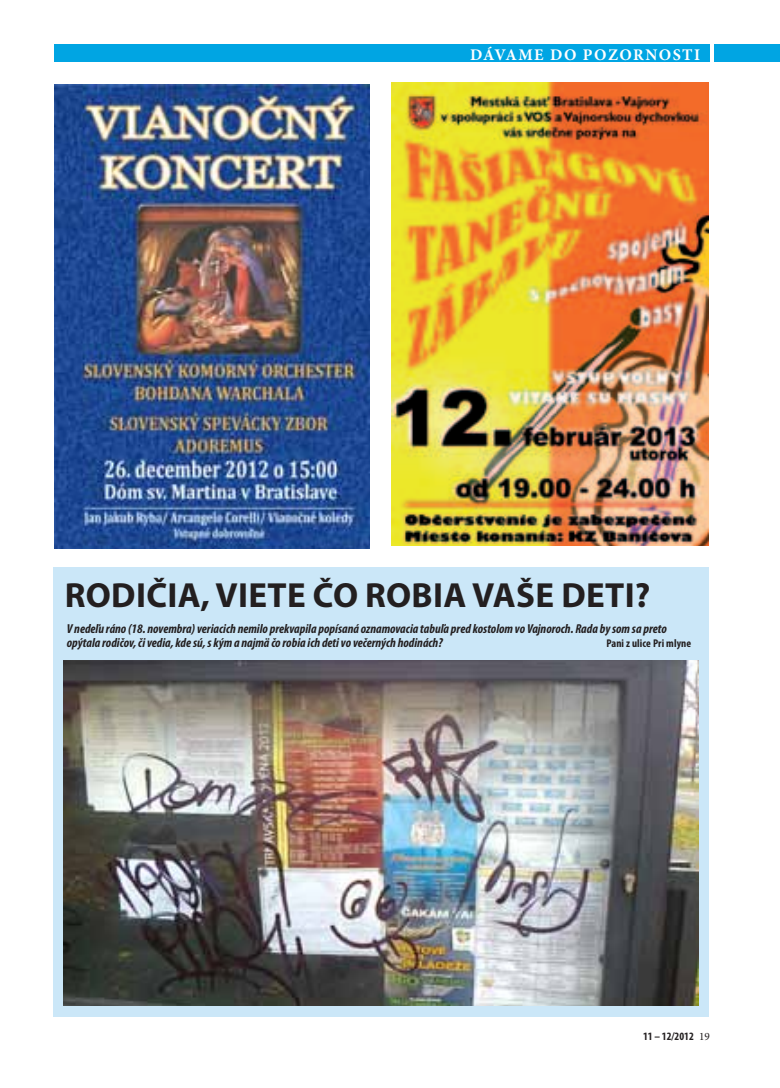
<style>
.page{position:relative;width:780px;height:1088px;background:#fff}
.page>*{position:absolute;margin:0;border:0;box-sizing:border-box;transform-origin:0 0}
.t1{font:700 35px "Myriad Pro";letter-spacing:.01em;color:#231f20}
.t2{font:700 16.25px "Minion Pro";letter-spacing:.09em;color:#fff}
.t3{font:italic 700 condensed 13px/14.2px "Myriad Pro";color:#231f20}
.t4{font:700 condensed 11.25px "Myriad Pro";letter-spacing:.01em;color:#231f20}
.s1{font-family:"Minion Pro";font-weight:400;font-stretch:normal}
</style>
<div class="page">
<div style="left:54px;top:44px;width:656px;height:18px;background:#00a5e3"></div>
<div style="left:714px;top:45px;width:66px;height:17px;background:#00a5e3"></div>
<div style="left:53px;top:568px;width:656px;height:449px;background:#cbe7f8"></div>
<img style="left:64px;top:660px;width:634px;height:346px">
<img style="left:54px;top:84px;width:315px;height:465px">
<img style="left:391px;top:83px;width:317px;height:463px">
<p class="t2" style="left:470px;top:43px;width:231px">DÁVAME DO POZORNOSTI</p>
<h1 class="t1" style="left:65px;top:572px;width:170px">RODI ČIA, VIETE</h1>
<h1 class="t1" style="left:313px;top:572px;width:73px">ČO ROBIA</h1>
<h1 class="t1" style="left:472px;top:572px;width:108px">VAŠEDETI</h1>
<h1 class="t1" style="left:634px;top:572px;width:17px">?</h1>
<p class="t3" style="left:67px;top:621px;width:601px">V nedeľu ráno (18. novembra) veriacich nemilo prekvapila popísaná oznamovacia tabuľa pred kostolom vo Vajnoroch. Rada by som sa preto opýtala rodičov, či vedia, kde sú, s kým a najmä čo robia ich deti vo večerných hodinách?</p>
<p class="t4" style="left:606px;top:636px;width:86px">Pani z ulice Pri mlyne</p>
<p class="t4" style="left:643px;top:1029px;width:68px">11 – 12/2012 <span class="s1">19</span></p>
</div>
